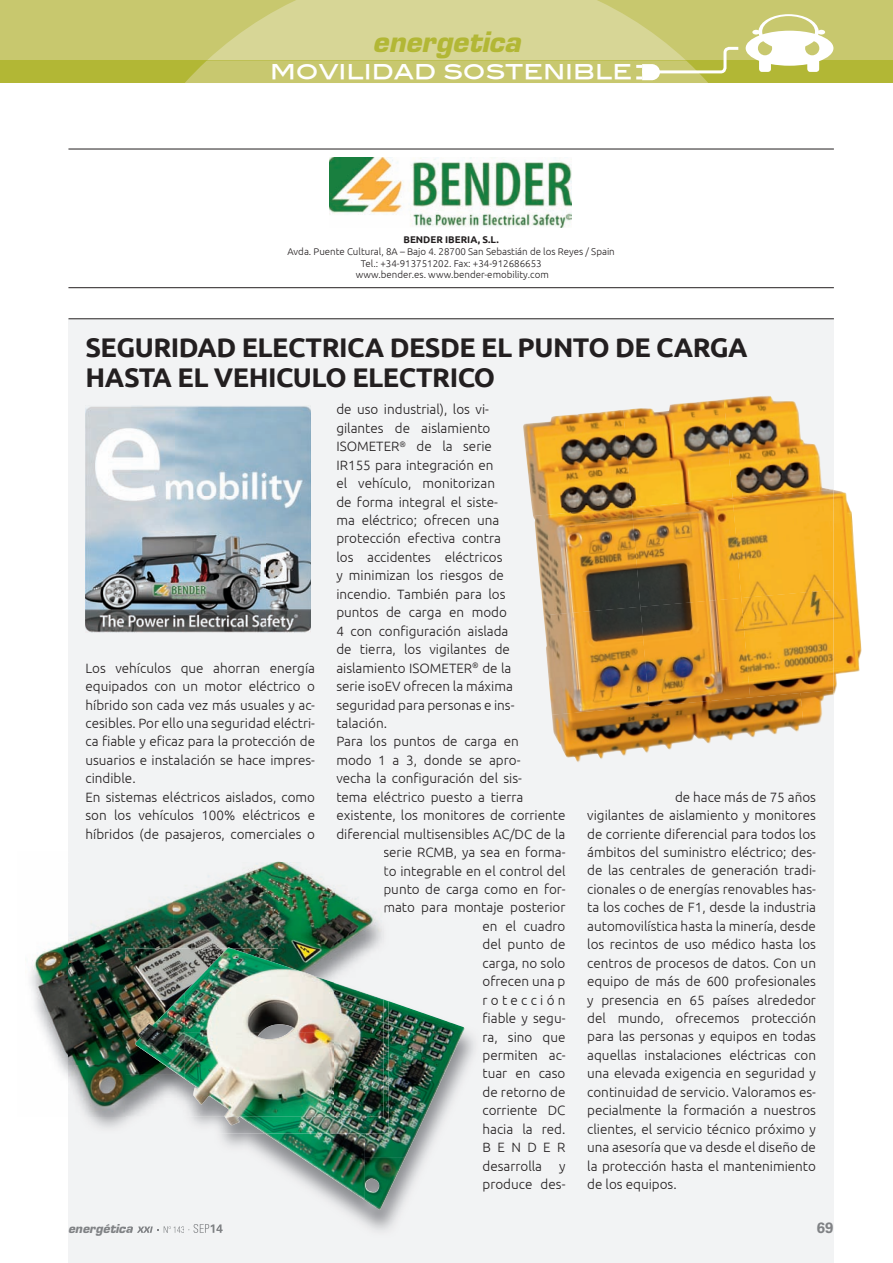
<style>
.page{position:relative;width:893px;height:1263px;background:#fff}
.page>*{position:absolute;margin:0;border:0;box-sizing:border-box;transform-origin:0 0}
.t1{font:italic 700 27.45px "Eurostile";color:#b2b735}
.t2{font:700 27px/30px "Ubuntu";letter-spacing:-.02em;color:#231f20}
.t3{font:24px "Blair Md ITCTT Medium";color:#fff}
.t4{font:700 15px "Univers";color:#808285}
.t5{font:300 13.5px/18.5px "Ubuntu";color:#231f20}
.t6{font:300 9.75px/11.7px "Ubuntu";color:#231f20;text-align:center}
.s1{font-weight:700}
</style>
<div class="page">
<div style="left:0;top:0;width:893px;height:60px;background:#c8c86e"></div>
<div style="left:0;top:61px;width:893px;height:22px;background:#b2b735"></div>
<div style="left:68px;top:319px;width:765px;height:944px;background:#f2f3f4"></div>
<hr style="left:68px;top:318px;width:766px;height:1px;background:#231f20">
<svg style="left:185px;top:0;width:648px;height:83px"></svg>
<img style="left:85px;top:406px;width:226px;height:227px">
<img style="left:330px;top:157px;width:242px;height:70px">
<hr style="left:68px;top:149px;width:766px;height:1px;background:#231f20">
<hr style="left:68px;top:287px;width:766px;height:1px;background:#231f20">
<img style="left:833px;top:490px;width:29px;height:205px">
<img style="left:523px;top:410px;width:100px;height:104px">
<img style="left:623px;top:399px;width:101px;height:108px">
<img style="left:724px;top:396px;width:109px;height:102px">
<img style="left:533px;top:507px;width:99px;height:108px">
<img style="left:632px;top:498px;width:100px;height:109px">
<img style="left:732px;top:490px;width:101px;height:108px">
<img style="left:544px;top:607px;width:96px;height:108px">
<img style="left:640px;top:598px;width:101px;height:95px">
<img style="left:741px;top:590px;width:92px;height:103px">
<img style="left:552px;top:693px;width:248px;height:69px">
<img style="left:800px;top:690px;width:33px;height:36px">
<img style="left:173px;top:862px;width:213px;height:86px">
<svg style="left:385px;top:865px;width:4px;height:31px"></svg>
<svg style="left:385px;top:903px;width:4px;height:12px"></svg>
<img style="left:30px;top:943px;width:38px;height:134px">
<img style="left:68px;top:897px;width:105px;height:67px">
<img style="left:68px;top:964px;width:57px;height:153px">
<svg style="left:125px;top:1226px;width:8px;height:7px"></svg>
<img style="left:137px;top:1226px;width:16px;height:7px">
<img style="left:164px;top:1226px;width:20px;height:7px">
<img style="left:188px;top:1224px;width:21px;height:9px">
<svg style="left:211px;top:1224px;width:12px;height:9px"></svg>
<img style="left:125px;top:948px;width:60px;height:127px">
<img style="left:125px;top:1075px;width:60px;height:42px">
<img style="left:365px;top:1001px;width:99px;height:157px">
<img style="left:265px;top:1133px;width:100px;height:67px">
<img style="left:365px;top:1157px;width:40px;height:53px">
<img style="left:225px;top:999px;width:164px;height:134px">
<img style="left:185px;top:948px;width:149px;height:169px">
<img style="left:334px;top:982px;width:49px;height:135px">
<img style="left:135px;top:992px;width:50px;height:87px">
<p class="t1" style="left:373px;top:25px;width:149px">energetica</p>
<p class="t3" style="left:270px;top:51px;width:363px">MOVILIDAD SOSTENIBLE</p>
<p class="t6" style="left:287px;top:234px;width:329px"><span class="s1">BENDER IBERIA, S.L.<br></span>Avda. Puente Cultural, 8A – Bajo 4. 28700 San Sebastián de los Reyes / Spain Tel.: +34-913751202. Fax: +34-912686653<br>www.bender.es. www.bender-emobility.com</p>
<p class="t2" style="left:85px;top:332px;width:664px">SEGURIDAD ELECTRICA DESDE EL PUNTO DE CARGA<br>HASTA EL VEHICULO ELECTRICO</p>
<p class="t5" style="left:85px;top:658px;width:231px">Los vehículos que ahorran energía equipados con un motor eléctrico o híbrido son cada vez más usuales y ac&shy;cesibles. Por ello una seguridad eléctri&shy;ca fiable y eficaz para la protección de usuarios e instalación se hace impres&shy;cindible.<br>En sistemas eléctricos aislados, como son los vehículos 100% eléctricos e híbridos (de pasajeros, comerciales o</p>
<p class="t5" style="left:336px;top:400px;width:154px">de uso industrial), los vi-</p>
<p class="t5" style="left:336px;top:418px;width:156px">gilantes de aislamiento</p>
<p class="t5" style="left:336px;top:437px;width:157px">ISOMETER<sup>®</sup> de la serie</p>
<p class="t5" style="left:336px;top:455px;width:159px">IR155 para integración en</p>
<p class="t5" style="left:336px;top:474px;width:160px">el vehículo, monitorizan</p>
<p class="t5" style="left:336px;top:492px;width:163px">de forma integral el siste-</p>
<p class="t5" style="left:336px;top:511px;width:165px">ma eléctrico; ofrecen una</p>
<p class="t5" style="left:336px;top:529px;width:166px">protección efectiva contra</p>
<p class="t5" style="left:336px;top:547px;width:168px">los accidentes eléctricos</p>
<p class="t5" style="left:336px;top:566px;width:169px">y minimizan los riesgos de</p>
<p class="t5" style="left:336px;top:584px;width:171px">incendio. También para los</p>
<p class="t5" style="left:336px;top:603px;width:172px">puntos de carga en modo</p>
<p class="t5" style="left:336px;top:621px;width:174px">4 con configuración aislada</p>
<p class="t5" style="left:336px;top:640px;width:175px">de tierra, los vigilantes de</p>
<p class="t5" style="left:336px;top:658px;width:177px">aislamiento ISOMETER<sup>®</sup> de la</p>
<p class="t5" style="left:336px;top:677px;width:178px">serie isoEV ofrecen la máxima</p>
<p class="t5" style="left:336px;top:695px;width:180px">seguridad para personas e ins-</p>
<p class="t5" style="left:336px;top:714px;width:52px">talación.</p>
<p class="t5" style="left:336px;top:732px;width:184px">Para los puntos de carga en</p>
<p class="t5" style="left:336px;top:750px;width:186px">modo 1 a 3, donde se apro-</p>
<p class="t5" style="left:336px;top:769px;width:187px">vecha la configuración del sis-</p>
<p class="t5" style="left:336px;top:787px;width:189px">tema eléctrico puesto a tierra</p>
<p class="t5" style="left:336px;top:806px;width:231px">existente, los monitores de corriente</p>
<p class="t5" style="left:336px;top:824px;width:231px">diferencial multisensibles AC/DC de la</p>
<p class="t5" style="left:383px;top:843px;width:184px">serie RCMB, ya sea en forma-</p>
<p class="t5" style="left:383px;top:861px;width:184px">to integrable en el control del</p>
<p class="t5" style="left:383px;top:879px;width:184px">punto de carga como en for-</p>
<p class="t5" style="left:383px;top:898px;width:184px">mato para montaje posterior</p>
<p class="t5" style="left:482px;top:916px;width:84px">en el cuadro</p>
<p class="t5" style="left:482px;top:935px;width:84px">del punto de</p>
<p class="t5" style="left:482px;top:953px;width:84px">carga, no solo</p>
<p class="t5" style="left:482px;top:972px;width:84px">ofrecen una p</p>
<p class="t5" style="left:482px;top:990px;width:84px">r o t e c c i ó n</p>
<p class="t5" style="left:482px;top:1009px;width:84px">fiable y segu-</p>
<p class="t5" style="left:482px;top:1027px;width:84px">ra, sino que</p>
<p class="t5" style="left:482px;top:1045px;width:84px">permiten ac-</p>
<p class="t5" style="left:482px;top:1064px;width:84px">tuar en caso</p>
<p class="t5" style="left:482px;top:1082px;width:84px">de retorno de</p>
<p class="t5" style="left:482px;top:1101px;width:84px">corriente DC</p>
<p class="t5" style="left:482px;top:1119px;width:84px">hacia la red.</p>
<p class="t5" style="left:482px;top:1138px;width:84px">B E N D E R</p>
<p class="t5" style="left:482px;top:1156px;width:61px">desarrolla</p>
<p class="t5" style="left:482px;top:1156px;width:84px;text-align:right">y<br>produce des-</p>
<p class="t5" style="left:587px;top:787px;width:230px;text-align:justify;text-indent:88px">de hace más de 75 años vigilantes de aislamiento y monitores de corriente diferencial para todos los ámbitos del suministro eléctrico; des&shy;de las centrales de generación tradi&shy;cionales o de energías renovables has&shy;ta los coches de F1, desde la industria automovilística hasta la minería, desde los recintos de uso médico hasta los centros de procesos de datos. Con un equipo de más de 600 profesionales y presencia en 65 países alrededor del mundo, ofrecemos protección para las personas y equipos en todas aquellas instalaciones eléctricas con una elevada exigencia en seguridad y continuidad de servicio. Valoramos es&shy;pecialmente la formación a nuestros clientes, el servicio técnico próximo y una asesoría que va desde el diseño de la protección hasta el mantenimiento de los equipos.</p>
<p class="t4" style="left:817px;top:1219px;width:18px">69</p>
</div>
